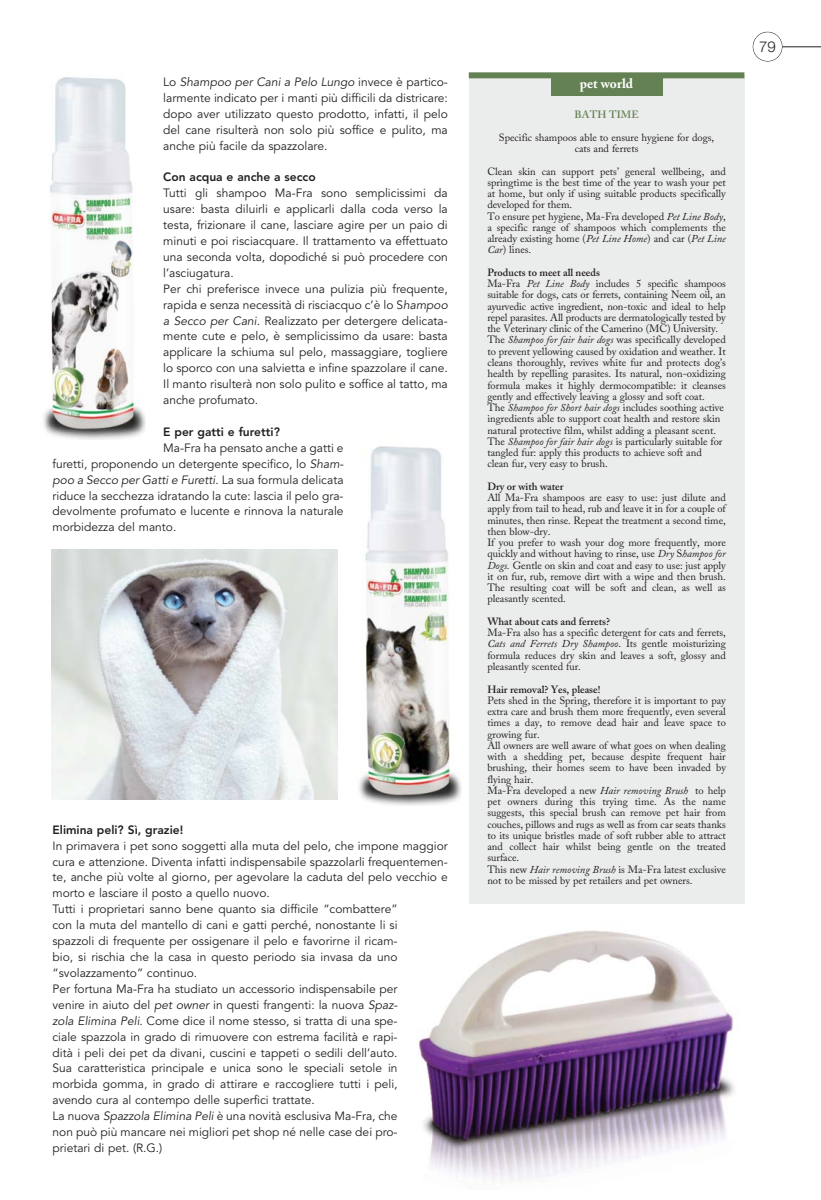
<style>
.page{position:relative;width:821px;height:1200px;background:#fff}
.page>*{position:absolute;margin:0;border:0;box-sizing:border-box;transform-origin:0 0}
.t1{font:300 15px "Helvetica Neue";color:#231f20}
.t2{font:700 13.5px "Adobe Caslon Pro";color:#fff}
.t3{font:12px/15.9px "Avenir";color:#231f20;text-align:justify}
.t4{font:800 12px "Avenir";color:#231f20}
.t5{font:10.5px/11.2px "Adobe Caslon Pro";color:#231f20}
.t6{font:600 10.5px "Adobe Caslon Pro";color:#231f20}
.t7{font:600 10.5px "Adobe Caslon Pro";letter-spacing:.015em;color:#648153}
.s1{font-style:italic}
.s2{font-weight:600}
</style>
<div class="page">
<hr style="left:771px;top:47px;width:50px;height:1px;background:#231f20">
<div style="left:753px;top:32px;width:29px;height:29px;background:#fff;border-radius:50%"></div>
<div style="left:752px;top:32px;width:30px;height:29px;border:1px solid #231f20;border-radius:50%"></div>
<img style="left:43px;top:77px;width:103px;height:363px">
<img style="left:359px;top:446px;width:102px;height:359px">
<img style="left:51px;top:549px;width:287px;height:250px">
<img style="left:419px;top:930px;width:315px;height:251px">
<div style="left:469px;top:75px;width:275px;height:828px;background:#ebecec"></div>
<div style="left:469px;top:72px;width:275px;height:6px;background:#648153"></div>
<div style="left:551px;top:74px;width:111px;height:21px;background:#648153"></div>
<p class="t3" style="left:163px;top:75px;width:286px">Lo <span class="s1">Shampoo per Cani a Pelo Lungo</span> invece è partico&shy;larmente indicato per i manti più difficili da districare: dopo aver utilizzato questo prodotto, infatti, il pelo del cane risulterà non solo più soffice e pulito, ma anche più facile da spazzolare.</p>
<p class="t4" style="left:163px;top:172px;width:154px">Con acqua e anche a secco</p>
<p class="t3" style="left:163px;top:186px;width:286px;text-align:left">Tutti gli shampoo Ma-Fra sono semplicissimi da usare: basta diluirli e applicarli dalla coda verso la testa, frizionare il cane, lasciare agire per un paio di minuti e poi risciacquare. Il trattamento va effettuato una seconda volta, dopodiché si può procedere con l’asciugatura.<br>Per chi preferisce invece una pulizia più frequente, rapida e senza necessità di risciacquo c’è lo S<span class="s1">hampoo a Secco per Cani.</span> Realizzato per detergere delicata&shy;mente cute e pelo, è semplicissimo da usare: basta applicare la schiuma sul pelo, massaggiare, togliere lo sporco con una salvietta e infine spazzolare il cane.<br>Il manto risulterà non solo pulito e soffice al tatto, ma anche profumato.</p>
<p class="t4" style="left:163px;top:427px;width:118px">E per gatti e furetti?</p>
<p class="t3" style="left:53px;top:441px;width:292px;text-indent:111px">Ma-Fra ha pensato anche a gatti e furetti, proponendo un detergente specifico, lo <span class="s1">Sham&shy;poo a Secco per Gatti e Furetti</span>. La sua formula delicata riduce la secchezza idratando la cute: lascia il pelo gra&shy;devolmente profumato e lucente e rinnova la naturale morbidezza del manto.</p>
<p class="t4" style="left:53px;top:824px;width:132px">Elimina peli? Sì, grazie!</p>
<p class="t3" style="left:53px;top:838px;width:397px;text-align:left">In primavera i pet sono soggetti alla muta del pelo, che impone maggior cura e attenzione. Diventa infatti indispensabile spazzolarli frequentemen&shy;te, anche più volte al giorno, per agevolare la caduta del pelo vecchio e morto e lasciare il posto a quello nuovo.<br>Tutti i proprietari sanno bene quanto sia difficile “combattere”<br>con la muta del mantello di cani e gatti perché, nonostante li si<br>spazzoli di frequente per ossigenare il pelo e favorirne il ricam-<br>bio, si rischia che la casa in questo periodo sia invasa da uno “svolazzamento” continuo.<br>Per fortuna Ma-Fra ha studiato un accessorio indispensabile per<br>venire in aiuto del <span class="s1">pet owner</span> in questi frangenti: la nuova <span class="s1">Spaz-<br>zola Elimina Peli</span>. Come dice il nome stesso, si tratta di una spe-<br>ciale spazzola in grado di rimuovere con estrema facilità e rapi-<br>dità i peli dei pet da divani, cuscini e tappeti o sedili dell’auto.<br>Sua caratteristica principale e unica sono le speciali setole in<br>morbida gomma, in grado di attirare e raccogliere tutti i peli,<br>avendo cura al contempo delle superfici trattate.<br>La nuova <span class="s1">Spazzola Elimina Peli</span> è una novità esclusiva Ma-Fra, che<br>non può più mancare nei migliori pet shop né nelle case dei pro-<br>prietari di pet. (R.G.)</p>
<p class="t2" style="left:580px;top:78px;width:55px">pet world</p>
<p class="t7" style="left:574px;top:111px;width:66px">BATH TIME</p>
<p class="t5" style="left:499px;top:133px;width:217px;text-align:center">Specific shampoos able to ensure hygiene for dogs, cats and ferrets</p>
<p class="t5" style="left:487px;top:166px;width:240px">Clean skin can support pets’ general wellbeing, and springtime is the best time of the year to wash your pet at home, but only if using suitable products specifically developed for them.<br>To ensure pet hygiene, Ma-Fra developed <span class="s1">Pet Line Body</span>, a specific range of shampoos which complements the already existing home (<span class="s1">Pet Line Home</span>) and car (<span class="s1">Pet Line Car</span>) lines.</p>
<p class="t5" style="left:487px;top:268px;width:240px"><span class="s2">Products to meet all needs<br></span>Ma-Fra <span class="s1">Pet Line Body</span> includes 5 specific shampoos suitable for dogs, cats or ferrets, containing Neem oil, an ayurvedic active ingredient, non-toxic and ideal to help repel parasites. All products are dermatologically tested by the Veterinary clinic of the Camerino (MC) University.<br>The <span class="s1">Shampoo for fair hair dogs</span> was specifically developed to prevent yellowing caused by oxidation and weather. It cleans thoroughly, revives white fur and protects dog’s health by repelling parasites. Its natural, non-oxidizing formula makes it highly dermocompatible: it cleanses gently and effectively leaving a glossy and soft coat.<br>The <span class="s1">Shampoo for Short hair dogs</span> includes soothing active ingredients able to support coat health and restore skin natural protective film, whilst adding a pleasant scent.<br>The <span class="s1">Shampoo for fair hair dogs</span> is particularly suitable for tangled fur: apply this products to achieve soft and clean fur, very easy to brush.</p>
<p class="t6" style="left:487px;top:482px;width:78px">Dry or with water</p>
<p class="t5" style="left:487px;top:493px;width:240px">All Ma-Fra shampoos are easy to use: just dilute and apply from tail to head, rub and leave it in for a couple of minutes, then rinse. Repeat the treatment a second time, then blow-dry.<br>If you prefer to wash your dog more frequently, more quickly and without having to rinse, use <span class="s1">Dry</span> S<span class="s1">hampoo for Dogs.</span> Gentle on skin and coat and easy to use: just apply it on fur, rub, remove dirt with a wipe and then brush.<br>The resulting coat will be soft and clean, as well as pleasantly scented.</p>
<p class="t6" style="left:487px;top:617px;width:124px">What about cats and ferrets?</p>
<p class="t5" style="left:487px;top:628px;width:240px;text-align:justify">Ma-Fra also has a specific detergent for cats and ferrets, <span class="s1">Cats and Ferrets Dry Shampoo</span>. Its gentle moisturizing formula reduces dry skin and leaves a soft, glossy and pleasantly scented fur.</p>
<p class="t6" style="left:487px;top:684px;width:115px">Hair removal? Yes, please!</p>
<p class="t5" style="left:487px;top:695px;width:240px">Pets shed in the Spring, therefore it is important to pay extra care and brush them more frequently, even several times a day, to remove dead hair and leave space to growing fur.<br>All owners are well aware of what goes on when dealing with a shedding pet, because despite frequent hair brushing, their homes seem to have been invaded by flying hair.<br>Ma-Fra developed a new <span class="s1">Hair removing Brush</span> to help pet owners during this trying time. As the name suggests, this special brush can remove pet hair from couches, pillows and rugs as well as from car seats thanks to its unique bristles made of soft rubber able to attract and collect hair whilst being gentle on the treated surface.<br>This new <span class="s1">Hair removing Brush</span> is Ma-Fra latest exclusive not to be missed by pet retailers and pet owners.</p>
<h1 class="t1" style="left:759px;top:41px;width:18px">79</h1>
</div>
